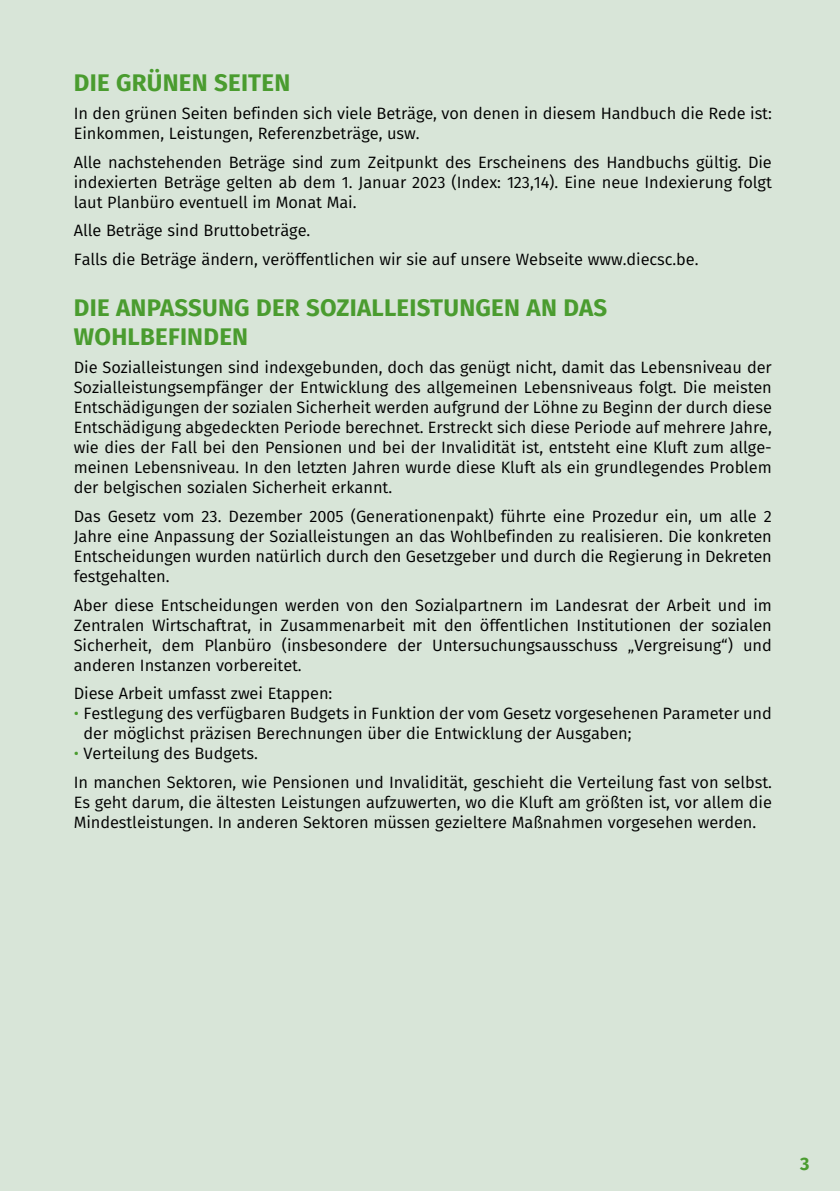
<style>
.page{position:relative;width:840px;height:1191px;background:#fff}
.page>*{position:absolute;margin:0;border:0;box-sizing:border-box;transform-origin:0 0}
.t1{font:700 24px/28.8px "Fira Sans";letter-spacing:.01em;color:#4a9c2f}
.t2{font:700 18px "Fira Sans";color:#4a9c2f}
.t3{font:16.4px/20px "Fira Sans";letter-spacing:-.005em;color:#000}
.s1{color:#4a9c2f}
</style>
<div class="page">
<div style="left:0;top:0;width:839px;height:1191px;background:#d8e5d8"></div>
<h1 class="t1" style="left:74px;top:66px;width:218px">DIE GRÜNEN SEITEN</h1>
<p class="t3" style="left:74px;top:103px;width:699px">In den grünen Seiten befinden sich viele Beträge, von denen in diesem Handbuch die Rede ist:<br>Einkommen, Leistungen, Referenzbeträge, usw.</p>
<p class="t3" style="left:74px;top:151px;width:699px;text-align:justify">Alle nachstehenden Beträge sind zum Zeitpunkt des Erscheinens des Handbuchs gültig. Die indexierten Beträge gelten ab dem 1. Januar 2023 (Index: 123,14). Eine neue Indexierung folgt laut Planbüro eventuell im Monat Mai.</p>
<p class="t3" style="left:74px;top:216px;width:626px;line-height:28.6px">Alle Beträge sind Bruttobeträge.<br>Falls die Beträge ändern, veröffentlichen wir sie auf unsere Webseite www.diecsc.be.</p>
<h1 class="t1" style="left:74px;top:292px;width:534px">DIE ANPASSUNG DER SOZIALLEISTUNGEN AN DAS<br>WOHLBEFINDEN</h1>
<p class="t3" style="left:74px;top:357px;width:699px;text-align:justify">Die Sozialleistungen sind indexgebunden, doch das genügt nicht, damit das Lebensniveau der Sozialleistungsempfänger der Entwicklung des allgemeinen Lebensniveaus folgt. Die meisten Entschädigungen der sozialen Sicherheit werden aufgrund der Löhne zu Beginn der durch diese Entschädigung abgedeckten Periode berechnet. Erstreckt sich diese Periode auf mehrere Jahre, wie dies der Fall bei den Pensionen und bei der Invalidität ist, entsteht eine Kluft zum allge&shy;meinen Lebensniveau. In den letzten Jahren wurde diese Kluft als ein grundlegendes Problem der belgischen sozialen Sicherheit erkannt.</p>
<p class="t3" style="left:74px;top:506px;width:699px;text-align:justify">Das Gesetz vom 23. Dezember 2005 (Generationenpakt) führte eine Prozedur ein, um alle 2<br>Jahre eine Anpassung der Sozialleistungen an das Wohlbefinden zu realisieren. Die konkreten Entscheidungen wurden natürlich durch den Gesetzgeber und durch die Regierung in Dekreten festgehalten.</p>
<p class="t3" style="left:74px;top:594px;width:699px;text-align:justify">Aber diese Entscheidungen werden von den Sozialpartnern im Landesrat der Arbeit und im Zentralen Wirtschaftrat, in Zusammenarbeit mit den öffentlichen Institutionen der sozialen Sicherheit, dem Planbüro (insbesondere der Untersuchungsausschuss „Vergreisung“) und anderen Instanzen vorbereitet.</p>
<p class="t3" style="left:74px;top:683px;width:260px">Diese Arbeit umfasst zwei Etappen:</p>
<p class="t3" style="left:84px;top:703px;width:689px;text-indent:-10px"><span class="s1">•</span> Festlegung des verfügbaren Budgets in Funktion der vom Gesetz vorgesehenen Parameter und der möglichst präzisen Berechnungen über die Entwicklung der Ausgaben;</p>
<p class="t3" style="left:74px;top:738px;width:699px;line-height:28.6px"><span class="s1">•</span> Verteilung des Budgets.<br>In manchen Sektoren, wie Pensionen und Invalidität, geschieht die Verteilung fast von selbst.</p>
<p class="t3" style="left:74px;top:791px;width:699px">Es geht darum, die ältesten Leistungen aufzuwerten, wo die Kluft am größten ist, vor allem die<br>Mindestleistungen. In anderen Sektoren müssen gezieltere Maßnahmen vorgesehen werden.</p>
<p class="t2" style="left:799px;top:1148px;width:11px">3</p>
</div>
